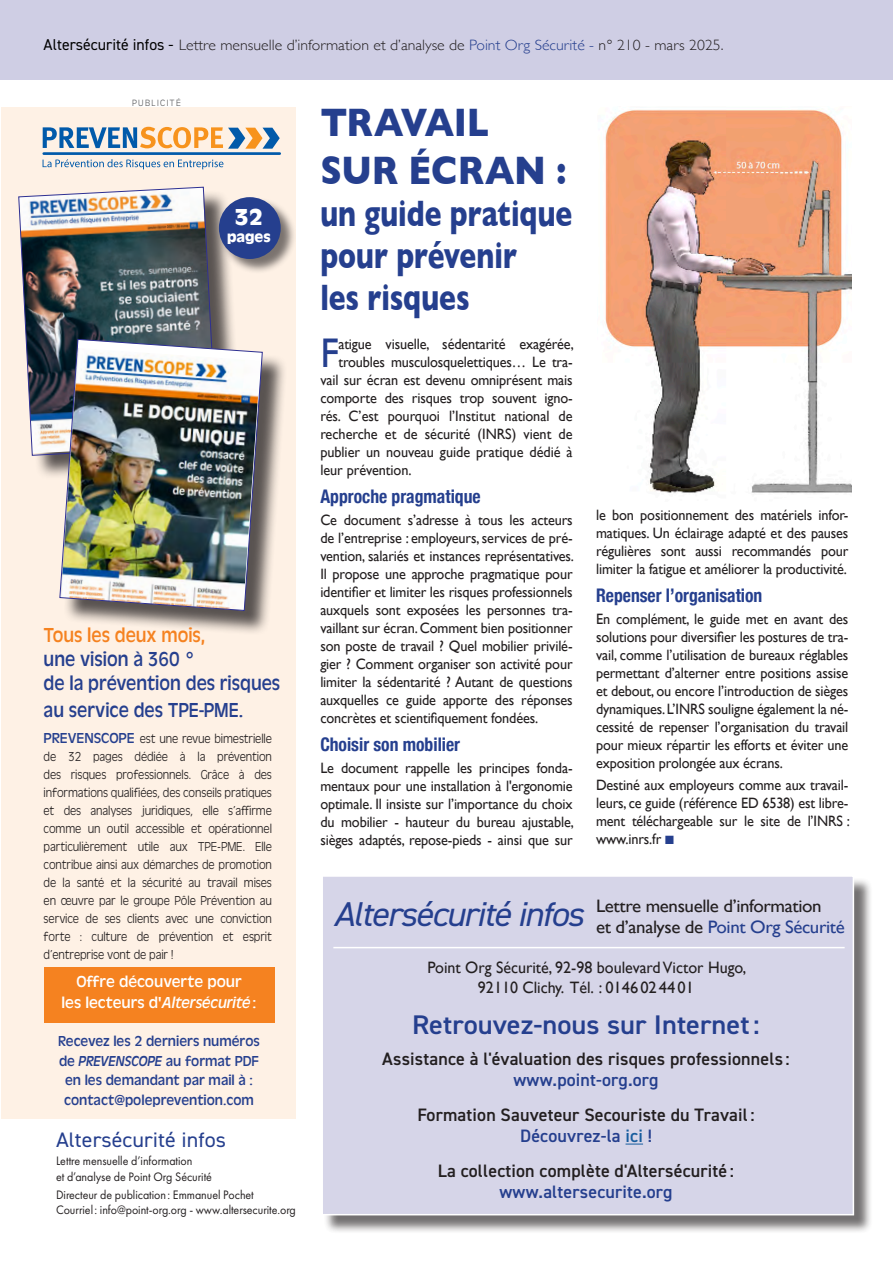
<style>
.page{position:relative;width:893px;height:1263px;background:#fff}
.page>*{position:absolute;margin:0;border:0;box-sizing:border-box;transform-origin:0 0}
.t1{font:41.4px "Gill Sans";color:#253f8e;scale:.95 1}
.t2{font:700 40.5px/48px "Gill Sans";letter-spacing:-.005em;color:#253f8e;scale:.87 1}
.t3{font:700 37.5px/42px "Gill Sans";color:#253f8e;scale:.75 1}
.t4{font:italic 34.5px "DIN2014";letter-spacing:-.04em;color:#253f8e;scale:1.05 1}
.t5{font:600 27px "DIN2014";color:#253f8e;scale:1.05 1}
.t6{font:700 24px "Antique Oli";color:#fff}
.t7{font:21px/24px "Antique Oli";color:#253f8e;scale:.91 1}
.t8{font:21px "DIN2014";color:#253f8e;scale:1.05 1}
.t9{font:700 condensed 18.75px "Helvetica Neue";color:#253f8e;scale:.94 1}
.t10{font:600 18px/21.6px "DIN2014";letter-spacing:.01em;color:#231f20;text-align:center}
.t11{font:18px/21px "Gill Sans";letter-spacing:-.02em;color:#231f20;scale:1.05 1}
.t12{font:16.5px/19.8px "Gill Sans";color:#231f20;text-align:center}
.t13{font:16.5px/21px "Antique Oli";color:#fff;text-align:center}
.t14{font:15px/18px "Gill Sans";letter-spacing:-.01em;color:#231f20;text-align:justify;scale:.95 1}
.t15{font:15px/19.5px "Antique Oli";color:#253f8e}
.t16{font:300 15px "Gill Sans";color:#231f20;scale:1.05 1}
.t17{font:700 15px "Antique Oli";color:#fff}
.t18{font:300 13.5px/18px "Antique Oli";letter-spacing:-.01em;color:#231f20;text-align:justify;scale:.93 1}
.t19{font:12.75px/15.3px "Futura PT";letter-spacing:-.005em;color:#231f20;scale:.94 1}
.t20{font:300 9.45px "Antique Oli";letter-spacing:.145em;color:#57585a}
.s1{font-family:"DIN2014";font-weight:400;font-size:15.75px;color:#000}
.s2{color:#253f8e}
.s3{color:#f58220}
.s4{font-weight:400;font-size:15px;color:#253f8e}
.s5{font-style:italic}
.s6{color:#175d9e}
</style>
<div class="page">
<div style="left:324px;top:878px;width:549px;height:356px;background:#231f20;opacity:.75"></div>
<div style="left:321px;top:875px;width:533px;height:340px;background:#d6d5e8;border:2px solid #fff"></div>
<svg style="left:625px;top:1143px;width:18px;height:1px"></svg>
<hr style="left:333px;top:947px;width:512px;height:1px;background:#fff">
<div style="left:0;top:0;width:893px;height:80px;background:#cfcee4"></div>
<div style="left:1px;top:107px;width:295px;height:1011px;background:#fef1e5"></div>
<svg style="left:43px;top:127px;width:237px;height:22px"></svg>
<hr style="left:44px;top:152px;width:236px;height:3px;background:#015aaa">
<svg style="left:43px;top:159px;width:180px;height:10px"></svg>
<div style="left:21px;top:190px;width:221px;height:290px;background:#231f20;opacity:.75"></div>
<img style="left:18px;top:186px;width:200px;height:270px">
<div style="left:44px;top:967px;width:230px;height:56px;background:#f58220"></div>
<div style="left:63px;top:343px;width:225px;height:293px;background:#231f20;opacity:.75"></div>
<img style="left:59px;top:338px;width:204px;height:273px">
<div style="left:219px;top:197px;width:77px;height:78px;background:#231f20;opacity:.6"></div>
<div style="left:219px;top:197px;width:62px;height:62px;background:#253f8e;border-radius:50%"></div>
<img style="left:605px;top:109px;width:247px;height:384px">
<p class="t16" style="left:44px;top:33px;width:649px"><span class="s1">Altersécurité infos -</span> Lettre mensuelle d’information et d’analyse de <span class="s2">Point Org Sécurité -</span> n° 210 - mars 2025.</p>
<p class="t20" style="left:132px;top:98px;width:51px">publicité</p>
<p class="t6" style="left:235px;top:203px;width:30px">32</p>
<p class="t17" style="left:227px;top:229px;width:45px">pages</p>
<p class="t7" style="left:44px;top:623px;width:261px"><span class="s3">Tous les deux mois,<br></span>une vision à 360 °<br>de la prévention des risques</p>
<p class="t7" style="left:44px;top:698px;width:221px">au service des TPE-PME.</p>
<p class="t18" style="left:44px;top:730px;width:247px"><span class="s4">PREVENSCOPE</span> est une revue bimestrielle de 32 pages dédiée à la prévention des risques professionnels. Grâce à des informations qualifiées, des conseils pratiques et des analyses juridiques, elle s’affirme comme un outil accessible et opérationnel particulièrement utile aux TPE-PME. Elle contribue ainsi aux démarches de promotion de la santé et la sécurité au travail mises en œuvre par le groupe Pôle Prévention au service de ses clients avec une conviction forte : culture de prévention et esprit d’entreprise vont de pair !</p>
<p class="t13" style="left:62px;top:971px;width:196px">Offre découverte pour<br>les lecteurs d'<span class="s5">Altersécurité</span>:</p>
<p class="t15" style="left:58px;top:1032px;width:203px">Recevez les 2 derniers numéros</p>
<p class="t15" style="left:59px;top:1051px;width:202px">de <span class="s5">PREVENSCOPE</span> au format PDF</p>
<p class="t15" style="left:64px;top:1071px;width:191px">en les demandant par mail à : contact@poleprevention.com</p>
<p class="t8" style="left:56px;top:1126px;width:163px">Altersécurité infos</p>
<p class="t19" style="left:56px;top:1153px;width:167px">Lettre mensuelle d’information<br>et d’analyse de Point Org Sécurité</p>
<p class="t19" style="left:56px;top:1187px;width:212px">Directeur de publication: Emmanuel Pochet</p>
<p class="t19" style="left:56px;top:1202px;width:257px">Courriel : info@point-org.org - www.altersecurite.org</p>
<p class="t2" style="left:320px;top:97px;width:284px">TRAVAIL<br>SUR ÉCRAN :</p>
<p class="t3" style="left:320px;top:191px;width:337px">un guide pratique pour prévenir<br>les risques</p>
<p class="t1" style="left:320px;top:329px;width:21px">F</p>
<p class="t14" style="left:338px;top:335px;width:250px">atigue visuelle, sédentarité exagérée,</p>
<p class="t14" style="left:338px;top:353px;width:248px">troubles musculosquelettiques… Le tra-</p>
<p class="t14" style="left:320px;top:371px;width:267px">vail sur écran est devenu omniprésent mais</p>
<p class="t14" style="left:320px;top:389px;width:267px">comporte des risques trop souvent igno-</p>
<p class="t14" style="left:320px;top:407px;width:267px">rés. C’est pourquoi l’Institut national de</p>
<p class="t14" style="left:320px;top:425px;width:267px">recherche et de sécurité (INRS) vient de</p>
<p class="t14" style="left:320px;top:443px;width:267px">publier un nouveau guide pratique dédié à</p>
<p class="t14" style="left:320px;top:461px;width:98px">leur prévention.</p>
<p class="t9" style="left:320px;top:480px;width:172px">Approche pragmatique</p>
<p class="t14" style="left:320px;top:511px;width:269px">Ce document s’adresse à tous les acteurs de l’entreprise : employeurs, services de pré&shy;vention, salariés et instances représentatives.<br>Il propose une approche pragmatique pour identifier et limiter les risques professionnels auxquels sont exposées les personnes tra&shy;vaillant sur écran. Comment bien positionner son poste de travail ? Quel mobilier privilé&shy;gier ? Comment organiser son activité pour limiter la sédentarité ? Autant de questions auxquelles ce guide apporte des réponses concrètes et scientifiquement fondées.</p>
<p class="t9" style="left:320px;top:728px;width:150px">Choisir son mobilier</p>
<p class="t14" style="left:320px;top:758px;width:269px">Le document rappelle les principes fonda&shy;mentaux pour une installation à l'ergonomie optimale. Il insiste sur l’importance du choix du mobilier - hauteur du bureau ajustable, sièges adaptés, repose-pieds - ainsi que sur</p>
<p class="t14" style="left:596px;top:506px;width:267px">le bon positionnement des matériels infor&shy;matiques. Un éclairage adapté et des pauses régulières sont aussi recommandés pour limiter la fatigue et améliorer la productivité.</p>
<p class="t9" style="left:596px;top:580px;width:178px">Repenser l’organisation</p>
<p class="t14" style="left:596px;top:610px;width:267px">En complément, le guide met en avant des solutions pour diversifier les postures de tra&shy;vail, comme l’utilisation de bureaux réglables permettant d’alterner entre positions assise et debout, ou encore l’introduction de sièges dynamiques. L’INRS souligne également la né&shy;cessité de repenser l’organisation du travail pour mieux répartir les efforts et éviter une exposition prolongée aux écrans.</p>
<p class="t14" style="left:596px;top:776px;width:269px">Destiné aux employeurs comme aux travail&shy;leurs, ce guide (référence ED 6538) est libre&shy;ment téléchargeable sur le site de l’INRS : www.inrs.fr <span class="s2">■</span></p>
<p class="t4" style="left:333px;top:892px;width:240px">Altersécurité infos</p>
<p class="t11" style="left:596px;top:895px;width:238px">Lettre mensuelle d’information<br>et d’analyse de <span class="s2">Point Org Sécurité</span></p>
<p class="t12" style="left:427px;top:957px;width:320px">Point Org Sécurité, 92-98 boulevard Victor Hugo,<br>92110 Clichy. Tél. : 0146 02 44 01</p>
<p class="t5" style="left:412px;top:1006px;width:333px">Retrouvez-nous sur Internet:</p>
<p class="t10" style="left:382px;top:1047px;width:409px">Assistance à l'évaluation des risques professionnels : <span class="s2">www.point-org.org</span></p>
<p class="t10" style="left:417px;top:1103px;width:339px">Formation Sauveteur Secouriste du Travail :<br><span class="s2">Découvrez-la</span> <span class="s6">ici</span> <span class="s2">!</span></p>
<p class="t10" style="left:438px;top:1159px;width:298px">La collection complète d'Altersécurité : <span class="s2">www.altersecurite.org</span></p>
</div>
